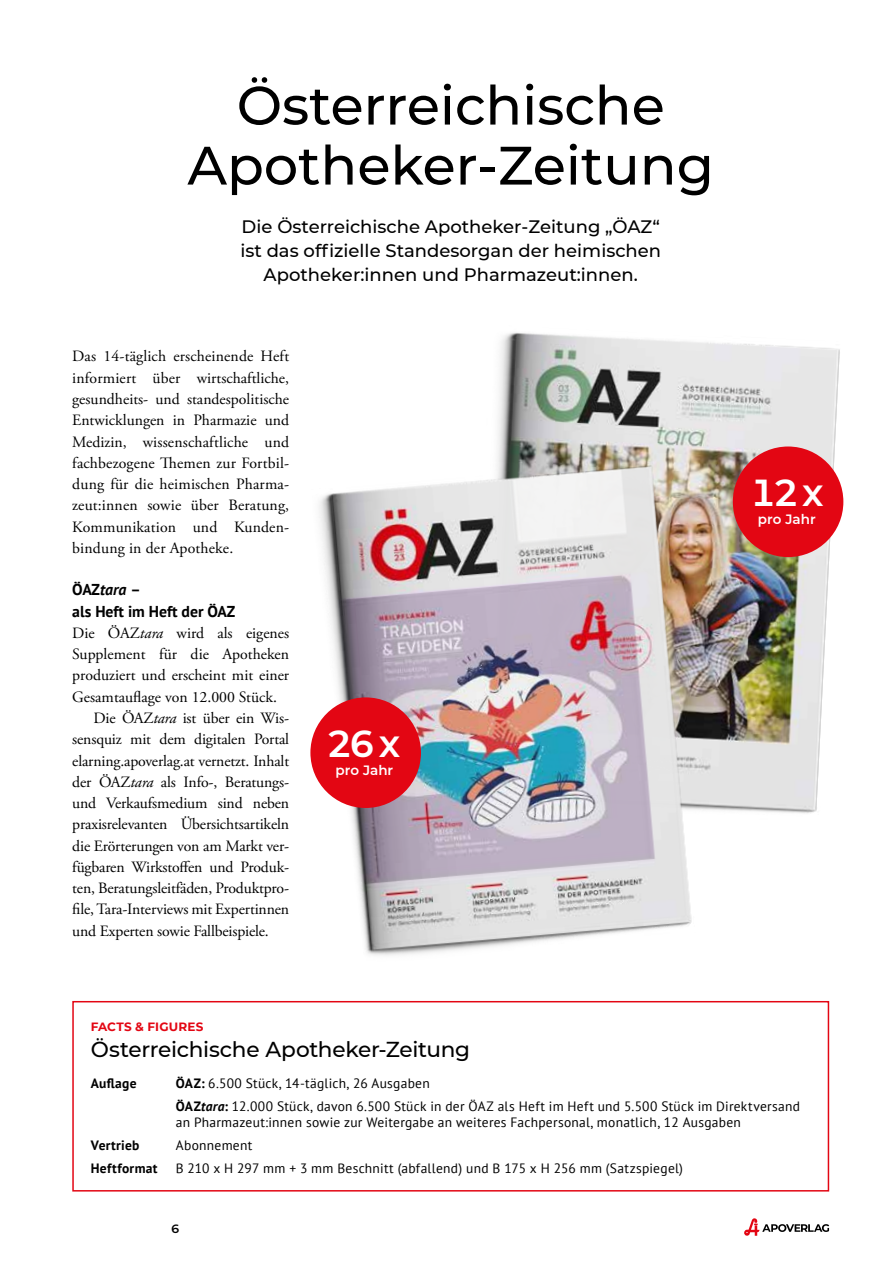
<style>
.page{position:relative;width:893px;height:1263px;background:#fff}
.page>*{position:absolute;margin:0;border:0;box-sizing:border-box;transform-origin:0 0}
.t1{font:500 54px/60px "Montserrat";color:#000;text-align:center}
.t2{font:600 37.5px "Montserrat";color:#fff}
.t3{font:500 21.6px "Montserrat";letter-spacing:-.015em;color:#000}
.t4{font:500 18px/24px "Montserrat";color:#000;text-align:center}
.t5{font:15.75px/21.3px "Adobe Garamond Pro";letter-spacing:-.01em;color:#000;text-align:justify}
.t6{font:700 15.75px/21.3px "PT Sans";color:#000}
.t7{font:13.5px/23px "PT Sans";letter-spacing:.02em;color:#000}
.t8{font:700 13.5px "PT Sans";letter-spacing:.025em;color:#000}
.t9{font:600 13.5px "Montserrat";color:#fff}
.t10{font:700 12px "Montserrat";letter-spacing:.015em;color:#e30613}
.t11{font:600 12px "Montserrat";color:#000}
.s1{font-style:italic}
.s2{font-weight:700}
.s3{font-weight:700;font-style:italic}
</style>
<div class="page">
<img style="left:311px;top:332px;width:533px;height:798px">
<div style="left:73px;top:1002px;width:755px;height:189px;background:#fff"></div>
<div style="left:72px;top:1001px;width:757px;height:190px;border:2px solid #e30613"></div>
<div style="left:733px;top:446px;width:110px;height:111px;background:#e30613;border-radius:50%"></div>
<div style="left:310px;top:697px;width:111px;height:111px;background:#e30613;border-radius:50%"></div>
<svg style="left:744px;top:1218px;width:85px;height:18px"></svg>
<h1 class="t1" style="left:187px;top:73px;width:528px">Österreichische<br>Apotheker-Zeitung</h1>
<p class="t4" style="left:240px;top:214px;width:422px">Die Österreichische Apotheker-Zeitung „ÖAZ“ ist das offizielle Standesorgan der heimischen<br>Apotheker:innen und Pharmazeut:innen.</p>
<p class="t5" style="left:72px;top:346px;width:218px">Das 14-täglich erscheinende Heft informiert über wirtschaftliche, gesundheits- und standespolitische Entwicklungen in Pharmazie und Medizin, wissenschaftliche und fachbezogene Themen zur Fortbil&shy;dung für die heimischen Pharma&shy;zeut:innen sowie über Beratung, Kommunikation und Kunden&shy;bindung in der Apotheke.</p>
<p class="t6" style="left:72px;top:579px;width:164px">ÖAZ<span class="s1">tara</span> –<br>als Heft im Heft der ÖAZ</p>
<p class="t5" style="left:72px;top:623px;width:218px">Die ÖAZ<span class="s1">tara</span> wird als eigenes</p>
<p class="t5" style="left:72px;top:644px;width:218px">Supplement für die Apotheken</p>
<p class="t5" style="left:72px;top:665px;width:218px">produziert und erscheint mit einer</p>
<p class="t5" style="left:72px;top:687px;width:206px">Gesamtauflage von 12.000 Stück.</p>
<p class="t5" style="left:94px;top:708px;width:197px">Die ÖAZ<span class="s1">tara</span> ist über ein Wis-</p>
<p class="t5" style="left:72px;top:729px;width:218px">sensquiz mit dem digitalen Portal</p>
<p class="t5" style="left:72px;top:750px;width:218px">elarning.apoverlag.at vernetzt. Inhalt</p>
<p class="t5" style="left:72px;top:772px;width:218px">der ÖAZ<span class="s1">tara</span> als Info-, Beratungs-</p>
<p class="t5" style="left:72px;top:793px;width:218px">und Verkaufsmedium sind neben</p>
<p class="t5" style="left:72px;top:814px;width:218px">praxisrelevanten Übersichtsartikeln</p>
<p class="t5" style="left:72px;top:835px;width:218px">die Erörterungen von am Markt ver-</p>
<p class="t5" style="left:72px;top:857px;width:218px">fügbaren Wirkstoffen und Produk-</p>
<p class="t5" style="left:72px;top:878px;width:218px">ten, Beratungsleitfäden, Produktpro-</p>
<p class="t5" style="left:72px;top:899px;width:218px">file, Tara-Interviews mit Expertinnen</p>
<p class="t5" style="left:72px;top:920px;width:198px">und Experten sowie Fallbeispiele.</p>
<h2 class="t2" style="left:328px;top:717px;width:73px">26 x</h2>
<p class="t9" style="left:336px;top:761px;width:59px">pro Jahr</p>
<h2 class="t2" style="left:750px;top:466px;width:75px">12 x</h2>
<p class="t9" style="left:758px;top:510px;width:59px">pro Jahr</p>
<p class="t10" style="left:91px;top:1018px;width:114px">FACTS &amp; FIGURES</p>
<h3 class="t3" style="left:91px;top:1034px;width:381px">Österreichische Apotheker-Zeitung</h3>
<p class="t8" style="left:91px;top:1074px;width:47px">Auflage</p>
<p class="t7" style="left:176px;top:1071px;width:626px"><span class="s2">ÖAZ:</span> 6.500 Stück, 14-täglich, 26 Ausgaben<br><span class="s2">ÖAZ</span><span class="s3">tara</span><span class="s2">:</span> 12.000 Stück, davon 6.500 Stück in der ÖAZ als Heft im Heft und 5.500 Stück im Direktversand</p>
<p class="t7" style="left:176px;top:1111px;width:566px">an Pharmazeut:innen sowie zur Weitergabe an weiteres Fachpersonal, monatlich, 12 Ausgaben</p>
<p class="t8" style="left:91px;top:1136px;width:50px">Vertrieb</p>
<p class="t7" style="left:176px;top:1134px;width:78px">Abonnement</p>
<p class="t8" style="left:91px;top:1159px;width:68px">Heftformat</p>
<p class="t7" style="left:176px;top:1156px;width:509px">B 210 x H 297 mm + 3 mm Beschnitt (abfallend) und B 175 x H 256 mm (Satzspiegel)</p>
<p class="t11" style="left:171px;top:1220px;width:10px">6</p>
</div>
